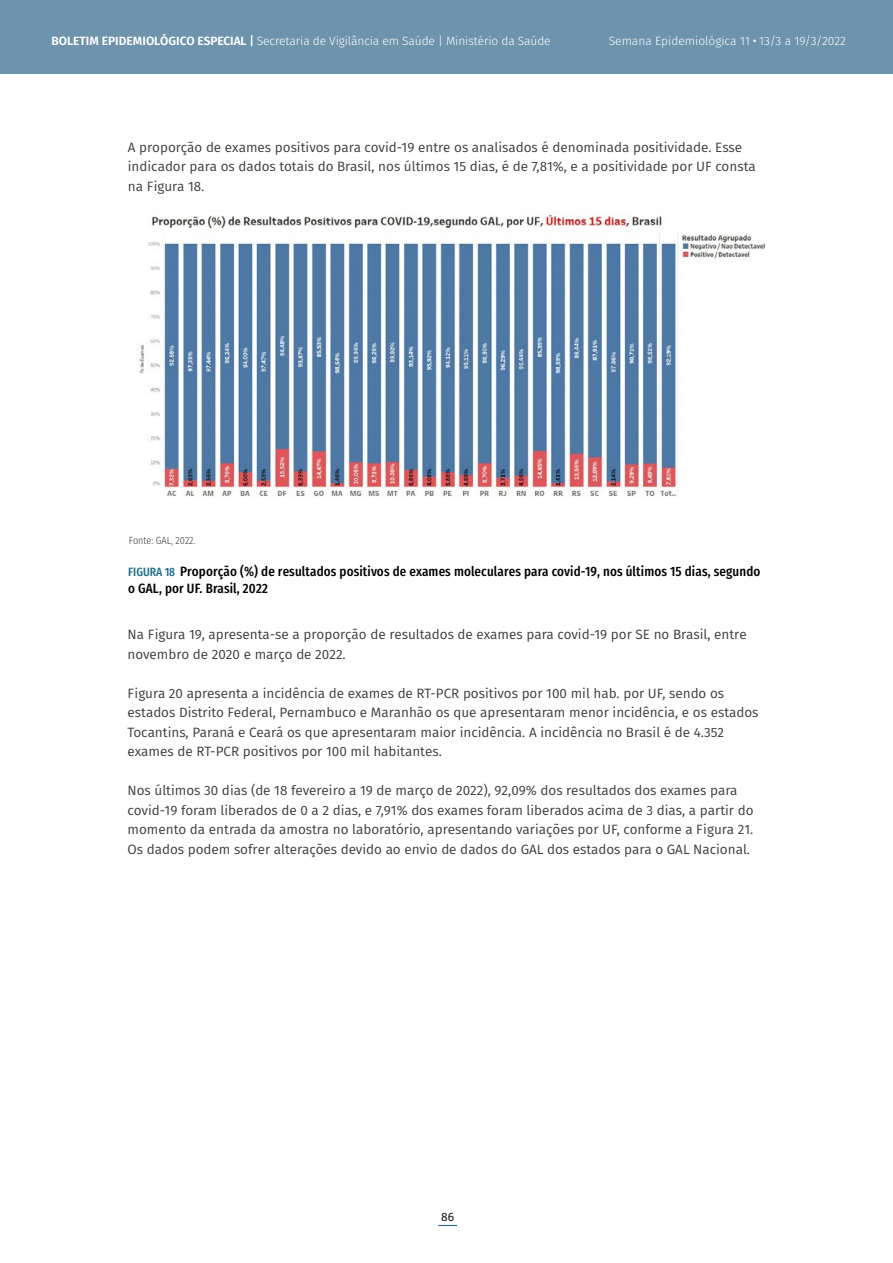
<style>
.page{position:relative;width:893px;height:1263px;background:#fff}
.page>*{position:absolute;margin:0;border:0;box-sizing:border-box;transform-origin:0 0}
.t1{font:13.5px/19.5px "Fira Sans";color:#3c3c3b}
.t2{font:500 13.5px/16.5px "Fira Sans Condensed";letter-spacing:.01em;color:#000}
.t3{font:300 12px "Fira Sans";letter-spacing:-.01em;color:#fff}
.t4{font:12px "Fira Sans";color:#000}
.t5{font:300 10.5px "Fira Sans Condensed";color:#3c3c3b}
.s1{font-weight:600}
.s2{font-weight:500}
.s3{font-size:12px;color:#1d6d8d}
</style>
<div class="page">
<div style="left:0;top:0;width:893px;height:74px;background:#6e93ac"></div>
<svg style="left:438px;top:1225px;width:19px;height:1px"></svg>
<img style="left:139px;top:210px;width:626px;height:287px">
<p class="t3" style="left:51px;top:33px;width:501px"><span class="s1">BOLETIM EPIDEMIOLÓGICO ESPECIAL</span> <span class="s2">|</span> Secretaria de Vigilância em Saúde | Ministério da Saúde</p>
<p class="t3" style="left:609px;top:32px;width:239px">Semana Epidemiológica 11 13/3 a 19/3/2022</p>
<p class="t1" style="left:128px;top:137px;width:629px">A proporção de exames positivos para covid-19 entre os analisados é denominada positividade. Esse indicador para os dados totais do Brasil, nos últimos 15 dias, é de 7,81%, e a positividade por UF consta na Figura 18.</p>
<p class="t5" style="left:129px;top:530px;width:68px">Fonte: GAL, 2022.</p>
<p class="t2" style="left:128px;top:562px;width:634px"><span class="s3">FIGURA 18</span> Proporção (%) de resultados positivos de exames moleculares para covid-19, nos últimos 15 dias, segundo o GAL, por UF. Brasil, 2022</p>
<p class="t1" style="left:128px;top:625px;width:621px">Na Figura 19, apresenta-se a proporção de resultados de exames para covid-19 por SE no Brasil, entre novembro de 2020 e março de 2022.</p>
<p class="t1" style="left:128px;top:683px;width:632px">Figura 20 apresenta a incidência de exames de RT-PCR positivos por 100 mil hab. por UF, sendo os estados Distrito Federal, Pernambuco e Maranhão os que apresentaram menor incidência, e os estados Tocantins, Paraná e Ceará os que apresentaram maior incidência. A incidência no Brasil é de 4.352 exames de RT-PCR positivos por 100 mil habitantes.</p>
<p class="t1" style="left:128px;top:781px;width:627px">Nos últimos 30 dias (de 18 fevereiro a 19 de março de 2022), 92,09% dos resultados dos exames para covid-19 foram liberados de 0 a 2 dias, e 7,91% dos exames foram liberados acima de 3 dias, a partir do momento da entrada da amostra no laboratório, apresentando variações por UF, conforme a Figura 21.<br>Os dados podem sofrer alterações devido ao envio de dados do GAL dos estados para o GAL Nacional.</p>
<p class="t4" style="left:441px;top:1208px;width:14px">86</p>
</div>
